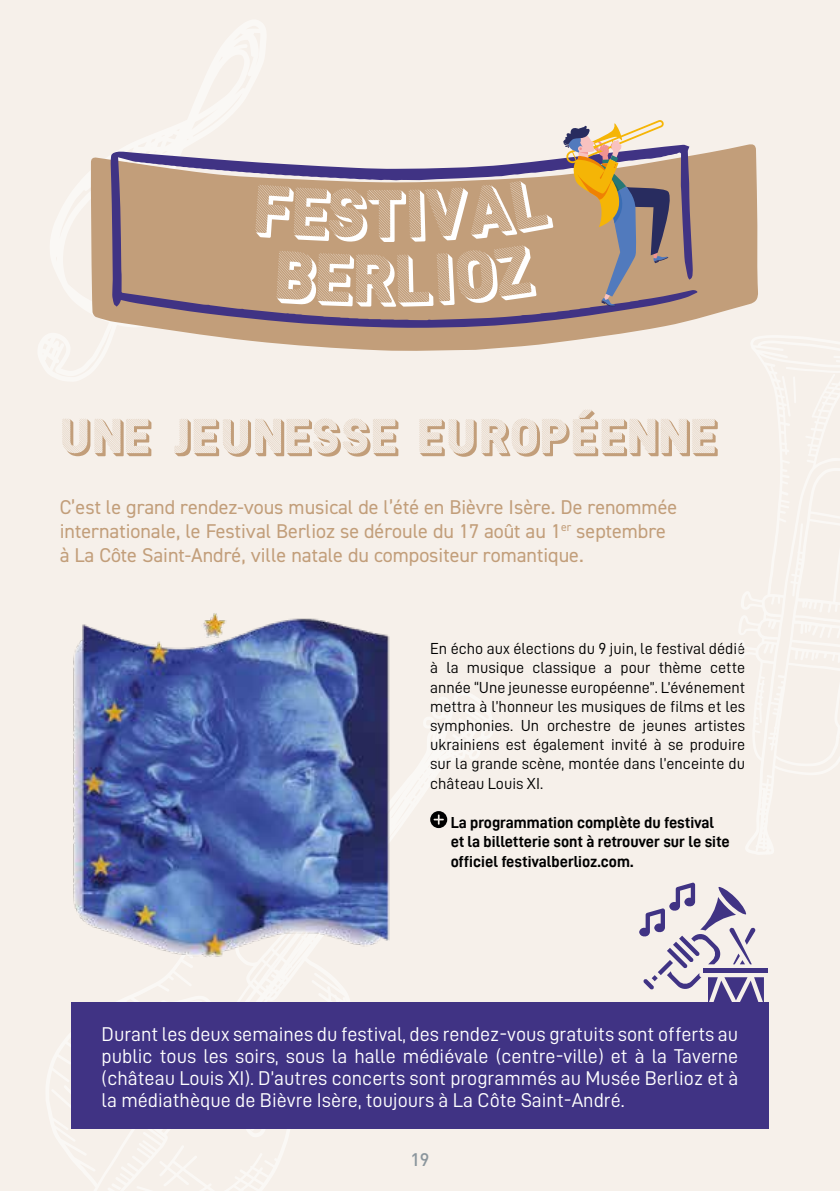
<style>
.page{position:relative;width:840px;height:1191px;background:#fff}
.page>*{position:absolute;margin:0;border:0;box-sizing:border-box;transform-origin:0 0}
.t1{font:74.6px "Red Hook";color:#fff}
.t2{font:53.6px "Red Hook";color:#c29e7a}
.t3{font:20px/22px "D DIN";color:#fff;text-align:justify}
.t4{font:20px/24px "DIN2014";color:#c29e7a}
.t5{font:500 18px "DIN Pro";color:#8a959c}
.t6{font:16px/19.2px "D DIN";color:#000;text-align:justify}
.t7{font:16px/19.2px "D DIN Bold";color:#000}
</style>
<div class="page">
<div style="left:0;top:0;width:839px;height:1191px;background:#f6f0ea"></div>
<svg style="left:38px;top:20px;width:228px;height:361px"></svg>
<svg style="left:46px;top:692px;width:447px;height:499px"></svg>
<svg style="left:245px;top:1128px;width:30px;height:9px"></svg>
<svg style="left:121px;top:995px;width:91px;height:7px"></svg>
<svg style="left:107px;top:1183px;width:15px;height:8px"></svg>
<svg style="left:136px;top:1186px;width:20px;height:5px"></svg>
<svg style="left:49px;top:1049px;width:22px;height:78px"></svg>
<svg style="left:430px;top:811px;width:17px;height:17px"></svg>
<img style="left:54px;top:613px;width:362px;height:358px">
<svg style="left:737px;top:336px;width:102px;height:518px"></svg>
<svg style="left:791px;top:771px;width:4px;height:3px"></svg>
<svg style="left:824px;top:758px;width:4px;height:4px"></svg>
<svg style="left:827px;top:458px;width:6px;height:2px"></svg>
<svg style="left:781px;top:367px;width:58px;height:49px"></svg>
<svg style="left:839px;top:534px;width:1px;height:40px"></svg>
<div style="left:71px;top:1002px;width:697px;height:126px;background:#403384"></div>
<div style="left:703px;top:968px;width:64px;height:5px;background:#403384"></div>
<svg style="left:639px;top:882px;width:124px;height:120px"></svg>
<svg style="left:91px;top:144px;width:667px;height:208px;fill:#c29e7a"></svg>
<svg style="left:111px;top:145px;width:586px;height:183px;fill:#c29e7a"></svg>
<svg style="left:563px;top:120px;width:111px;height:186px"></svg>
<div style="left:255px;top:185px;width:113px;height:57px;background:#c29e7a"></div>
<div style="left:276px;top:251px;width:78px;height:55px;background:#c29e7a"></div>
<div style="left:397px;top:176px;width:156px;height:131px;background:#c29e7a"></div>
<h1 class="t1" style="left:366px;top:176px;width:41px">T</h1>
<h1 class="t1" style="left:352px;top:240px;width:47px">R</h1>
<h2 class="t2" style="left:59px;top:409px;width:660px">UNE JEUNESSE EUROPÉENNE</h2>
<p class="t4" style="left:60px;top:495px;width:618px">C’est le grand rendez-vous musical de l’été en Bièvre Isère. De renommée internationale, le Festival Berlioz se déroule du 17 août au 1<sup>er</sup> septembre à La Côte Saint-André, ville natale du compositeur romantique.</p>
<p class="t6" style="left:430px;top:639px;width:316px">En écho aux élections du 9 juin, le festival dédié à la musique classique a pour thème cette année “Une jeunesse européenne”. L’événement mettra à l’honneur les musiques de films et les symphonies. Un orchestre de jeunes artistes ukrainiens est également invité à se produire sur la grande scène, montée dans l’enceinte du château Louis XI.</p>
<p class="t7" style="left:450px;top:812px;width:280px">La programmation complète du festival et la billetterie sont à retrouver sur le site officiel festivalberlioz.com.</p>
<p class="t3" style="left:101px;top:1022px;width:638px">Durant les deux semaines du festival, des rendez-vous gratuits sont offerts au public tous les soirs, sous la halle médiévale (centre-ville) et à la Taverne (château Louis XI). D’autres concerts sont programmés au Musée Berlioz et à la médiathèque de Bièvre Isère, toujours à La Côte Saint-André.</p>
<p class="t5" style="left:410px;top:1144px;width:21px">19</p>
</div>
